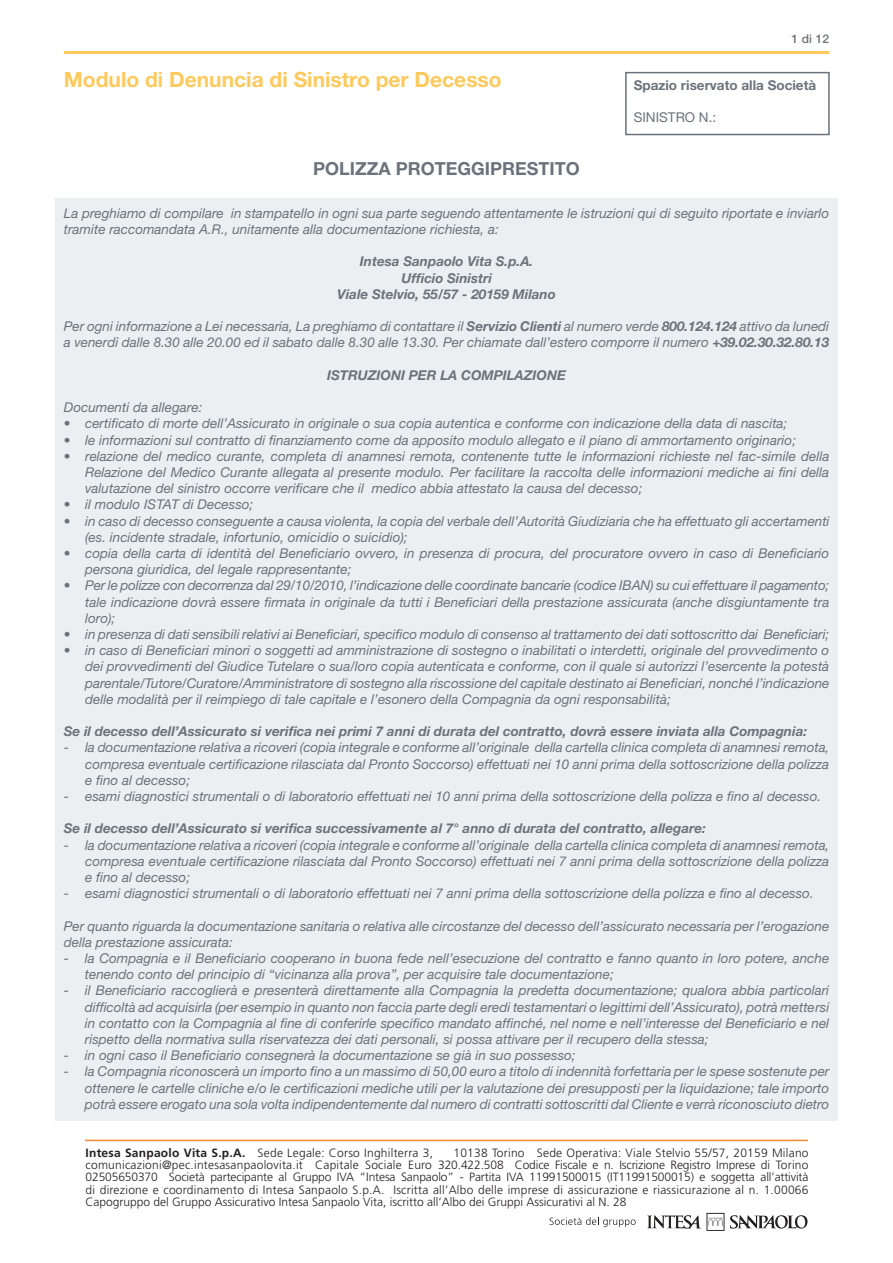
<style>
.page{position:relative;width:893px;height:1263px;background:#fff}
.page>*{position:absolute;margin:0;border:0;box-sizing:border-box;transform-origin:0 0}
.t1{font:700 21px "Helvetica Neue LT Std";color:#fec95b}
.t2{font:700 18px "Helvetica Neue LT Std";color:#6a737b}
.t3{font:italic 13.5px/16.2px "Helvetica Neue LT Std";color:#6a737b;text-align:justify}
.t4{font:italic 700 13.5px/16.2px "Helvetica Neue LT Std";color:#6a737b;text-align:center}
.t5{font:700 13.5px "Helvetica Neue LT Std";color:#6a737b}
.t6{font:13.5px "Helvetica Neue LT Std";color:#6a737b}
.t7{font:300 12px/12.1px "Frutiger LT Std";color:#231f20;text-align:justify}
.t8{font:300 12px "Frutiger LT Std";letter-spacing:.02em;color:#231f20}
.t9{font:500 12px "Helvetica Neue LT Std";color:#6a737b}
.s1{font-weight:700}
</style>
<div class="page">
<div style="left:55px;top:198px;width:783px;height:922px;background:#ebeff1"></div>
<div style="left:625px;top:72px;width:205px;height:63px;border:2px solid #6a737b"></div>
<hr style="left:64px;top:51px;width:765px;height:3px;background:#fec95b">
<hr style="left:85px;top:1140px;width:723px;height:1px;background:#f58a36">
<svg style="left:730px;top:1215px;width:77px;height:13px"></svg>
<svg style="left:647px;top:1213px;width:77px;height:18px"></svg>
<svg style="left:550px;top:1217px;width:86px;height:10px"></svg>
<h1 class="t1" style="left:64px;top:66px;width:439px">Modulo di Denuncia di Sinistro per Decesso</h1>
<h2 class="t2" style="left:313px;top:158px;width:268px">POLIZZA PROTEGGIPRESTITO</h2>
<p class="t9" style="left:792px;top:31px;width:39px">1 di 12</p>
<p class="t5" style="left:634px;top:77px;width:184px">Spazio riservato alla Società</p>
<p class="t6" style="left:634px;top:109px;width:84px">SINISTRO N.:</p>
<p class="t3" style="left:64px;top:205px;width:767px">La preghiamo di compilare in stampatello in ogni sua parte seguendo attentamente le istruzioni qui di seguito riportate e inviarlo tramite raccomandata A.R., unitamente alla documentazione richiesta, a:</p>
<p class="t4" style="left:337px;top:253px;width:220px">Intesa Sanpaolo Vita S.p.A.<br>Ufficio Sinistri<br>Viale Stelvio, 55/57 - 20159 Milano</p>
<p class="t3" style="left:64px;top:318px;width:767px">Per ogni informazione a Lei necessaria, La preghiamo di contattare il <span class="s1">Servizio Clienti</span> al numero verde <span class="s1">800.124.124</span> attivo da lunedì a venerdì dalle 8.30 alle 20.00 ed il sabato dalle 8.30 alle 13.30. Per chiamate dall’estero comporre il numero <span class="s1">+39.02.30.32.80.13</span></p>
<p class="t4" style="left:327px;top:366px;width:241px">ISTRUZIONI PER LA COMPILAZIONE</p>
<p class="t3" style="left:64px;top:399px;width:140px">Documenti da allegare:</p>
<p class="t3" style="left:64px;top:415px;width:725px">• certificato di morte dell’Assicurato in originale o sua copia autentica e conforme con indicazione della data di nascita;</p>
<p class="t3" style="left:64px;top:431px;width:734px">• le informazioni sul contratto di finanziamento come da apposito modulo allegato e il piano di ammortamento originario;</p>
<p class="t3" style="left:85px;top:448px;width:746px;text-indent:-21px">• relazione del medico curante, completa di anamnesi remota, contenente tutte le informazioni richieste nel fac-simile della Relazione del Medico Curante allegata al presente modulo. Per facilitare la raccolta delle informazioni mediche ai fini della valutazione del sinistro occorre verificare che il medico abbia attestato la causa del decesso;</p>
<p class="t3" style="left:64px;top:496px;width:191px">• il modulo ISTAT di Decesso;</p>
<p class="t3" style="left:85px;top:512px;width:746px;text-indent:-21px">• in caso di decesso conseguente a causa violenta, la copia del verbale dell’Autorità Giudiziaria che ha effettuato gli accertamenti (es. incidente stradale, infortunio, omicidio o suicidio);</p>
<p class="t3" style="left:85px;top:545px;width:746px;text-indent:-21px">• copia della carta di identità del Beneficiario ovvero, in presenza di procura, del procuratore ovvero in caso di Beneficiario persona giuridica, del legale rappresentante;</p>
<p class="t3" style="left:85px;top:577px;width:746px;text-indent:-21px">• Per le polizze con decorrenza dal 29/10/2010, l’indicazione delle coordinate bancarie (codice IBAN) su cui effettuare il pagamento; tale indicazione dovrà essere firmata in originale da tutti i Beneficiari della prestazione assicurata (anche disgiuntamente tra loro);</p>
<p class="t3" style="left:64px;top:626px;width:767px">• in presenza di dati sensibili relativi ai Beneficiari, specifico modulo di consenso al trattamento dei dati sottoscritto dai Beneficiari;</p>
<p class="t3" style="left:85px;top:642px;width:746px;text-indent:-21px">• in caso di Beneficiari minori o soggetti ad amministrazione di sostegno o inabilitati o interdetti, originale del provvedimento o dei provvedimenti del Giudice Tutelare o sua/loro copia autenticata e conforme, con il quale si autorizzi l’esercente la potestà parentale/Tutore/Curatore/Amministratore di sostegno alla riscossione del capitale destinato ai Beneficiari, nonché l’indicazione delle modalità per il reimpiego di tale capitale e l’esonero della Compagnia da ogni responsabilità;</p>
<p class="t4" style="left:64px;top:723px;width:745px">Se il decesso dell’Assicurato si verifica nei primi 7 anni di durata del contratto, dovrà essere inviata alla Compagnia:</p>
<p class="t3" style="left:85px;top:739px;width:746px;text-indent:-21px">- la documentazione relativa a ricoveri (copia integrale e conforme all’originale della cartella clinica completa di anamnesi remota, compresa eventuale certificazione rilasciata dal Pronto Soccorso) effettuati nei 10 anni prima della sottoscrizione della polizza e fino al decesso;</p>
<p class="t3" style="left:64px;top:788px;width:759px">- esami diagnostici strumentali o di laboratorio effettuati nei 10 anni prima della sottoscrizione della polizza e fino al decesso.</p>
<p class="t4" style="left:64px;top:820px;width:643px">Se il decesso dell’Assicurato si verifica successivamente al 7° anno di durata del contratto, allegare:</p>
<p class="t3" style="left:85px;top:836px;width:746px;text-indent:-21px">- la documentazione relativa a ricoveri (copia integrale e conforme all’originale della cartella clinica completa di anamnesi remota, compresa eventuale certificazione rilasciata dal Pronto Soccorso) effettuati nei 7 anni prima della sottoscrizione della polizza e fino al decesso;</p>
<p class="t3" style="left:64px;top:885px;width:751px">- esami diagnostici strumentali o di laboratorio effettuati nei 7 anni prima della sottoscrizione della polizza e fino al decesso.</p>
<p class="t3" style="left:64px;top:917px;width:767px">Per quanto riguarda la documentazione sanitaria o relativa alle circostanze del decesso dell’assicurato necessaria per l’erogazione della prestazione assicurata:</p>
<p class="t3" style="left:85px;top:950px;width:746px;text-indent:-21px">- la Compagnia e il Beneficiario cooperano in buona fede nell’esecuzione del contratto e fanno quanto in loro potere, anche tenendo conto del principio di “vicinanza alla prova”, per acquisire tale documentazione;</p>
<p class="t3" style="left:85px;top:982px;width:746px;text-indent:-21px">- il Beneficiario raccoglierà e presenterà direttamente alla Compagnia la predetta documentazione; qualora abbia particolari difficoltà ad acquisirla (per esempio in quanto non faccia parte degli eredi testamentari o legittimi dell’Assicurato), potrà mettersi in contatto con la Compagnia al fine di conferirle specifico mandato affinché, nel nome e nell’interesse del Beneficiario e nel rispetto della normativa sulla riservatezza dei dati personali, si possa attivare per il recupero della stessa;</p>
<p class="t3" style="left:64px;top:1047px;width:513px">- in ogni caso il Beneficiario consegnerà la documentazione se già in suo possesso;</p>
<p class="t3" style="left:85px;top:1063px;width:746px;text-indent:-21px">- la Compagnia riconoscerà un importo fino a un massimo di 50,00 euro a titolo di indennità forfettaria per le spese sostenute per ottenere le cartelle cliniche e/o le certificazioni mediche utili per la valutazione dei presupposti per la liquidazione; tale importo potrà essere erogato una sola volta indipendentemente dal numero di contratti sottoscritti dal Cliente e verrà riconosciuto dietro</p>
<p class="t7" style="left:86px;top:1147px;width:724px;text-indent:368px">10138 Torino Sede Operativa: Viale Stelvio 55/57, 20159 Milano comunicazioni@pec.intesasanpaolovita.it Capitale Sociale Euro 320.422.508 Codice Fiscale e n. Iscrizione Registro Imprese di Torino 02505650370 Società partecipante al Gruppo IVA “Intesa Sanpaolo” - Partita IVA 11991500015 (IT11991500015) e soggetta all’attività di direzione e coordinamento di Intesa Sanpaolo S.p.A. Iscritta all’Albo delle imprese di assicurazione e riassicurazione al n. 1.00066<br>Capogruppo del Gruppo Assicurativo Intesa Sanpaolo Vita, iscritto all’Albo dei Gruppi Assicurativi al N. 28</p>
<p class="t8" style="left:86px;top:1146px;width:349px"><span class="s1">Intesa Sanpaolo Vita S.p.A.</span> Sede Legale: Corso Inghilterra 3,</p>
</div>
